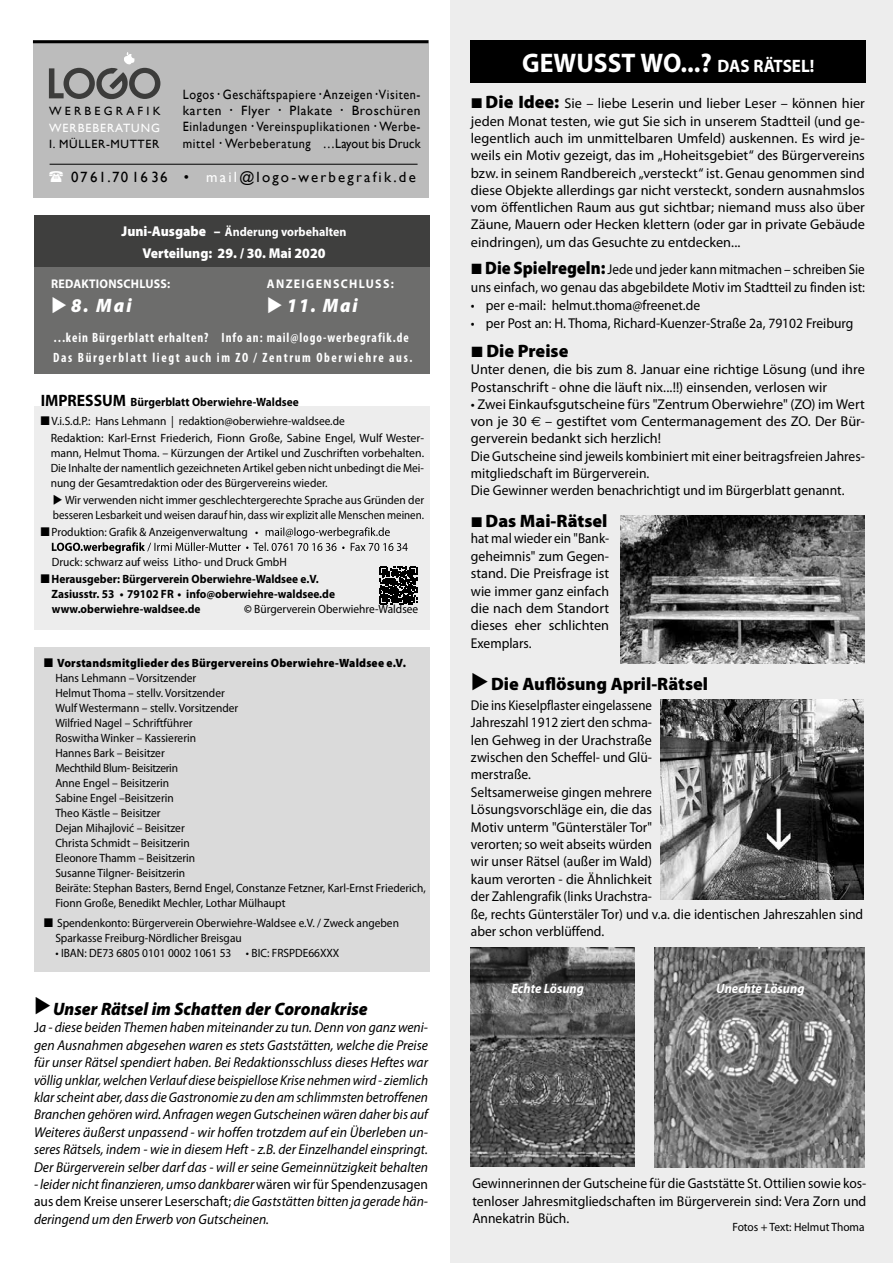
<style>
.page{position:relative;width:893px;height:1263px;background:#fff}
.page>*{position:absolute;margin:0;border:0;box-sizing:border-box;transform-origin:0 0}
.t1{font:700 27px "Myriad Pro";color:#fff;scale:.95 1}
.t2{font:italic 900 19.5px "Myriad Pro";letter-spacing:.095em;color:#fff;scale:.95 1}
.t3{font:900 18px "Myriad Pro";color:#000}
.t4{font:italic 900 18px "Myriad Pro";color:#000;scale:.95 1}
.t5{font:14.85px "Gill Sans";letter-spacing:.15em;color:#000}
.t6{font:14.25px/17.4px "Myriad Pro";color:#000}
.t7{font:italic 14.25px/17.4px "Myriad Pro";color:#000;text-align:justify;scale:.95 1}
.t8{font:14.25px/17.4px "Myriad Pro";color:#000;scale:.9 1}
.t9{font:14.25px/17.4px "Myriad Pro";color:#000;text-align:justify;scale:.95 1}
.t10{font:italic 14.25px/17.4px "Myriad Pro";color:#000;text-align:justify;scale:.94 1}
.t11{font:14.25px/17.4px "Myriad Pro";color:#000;text-align:justify;scale:.93 1}
.t12{font:14.25px/18px "Myriad Pro";color:#000;text-align:right;scale:.92 1}
.t13{font:900 14.25px "Myriad Pro";color:#fff;scale:.95 1}
.t14{font:700 condensed 13.5px/19.5px "Myriad Pro";letter-spacing:.075em;color:#fff;scale:.95 1}
.t15{font:13.5px/16px "Gill Sans";letter-spacing:.05em;color:#000;text-align:justify}
.t16{font:13.5px/16px "Gill Sans";letter-spacing:.05em;color:#000;scale:.9 1}
.t17{font:italic 700 13.5px "Myriad Pro";color:#fff;scale:.95 1}
.t18{font:700 12.6px "Myriad Pro";color:#fff;scale:.95 1}
.t19{font:700 12.6px "Myriad Pro";letter-spacing:.02em;color:#fff;scale:.95 1}
.t20{font:700 12.6px "Myriad Pro";letter-spacing:.11em;color:#fff;scale:.95 1}
.t21{font:12px/15px "Myriad Pro";color:#000;scale:.95 1}
.t22{font:12px/15px "Myriad Pro";color:#000;text-align:justify}
.t23{font:700 12px/15px "Myriad Pro";color:#000;scale:.95 1}
.t24{font:900 12px "Myriad Pro";letter-spacing:.015em;color:#000;scale:.95 1}
.t25{font:12px "Gill Sans";letter-spacing:.055em;color:#000}
.t26{font:12px "Gill Sans";letter-spacing:.08em;color:#fff}
.t27{font:12px "Gill Sans";letter-spacing:.27em;color:#000}
.s1{color:#fff}
.s2{font-weight:900;font-size:14.25px}
.s3{font-size:16.5px}
.s4{font-weight:700}
.s5{font-style:normal}
.s6{font-size:18px}
.s7{font-weight:900;font-size:18px}
.s8{font-family:"Euro Sans";font-size:13.5px}
</style>
<div class="page">
<div style="left:450px;top:0;width:443px;height:1263px;background:#ededed"></div>
<div style="left:470px;top:40px;width:395px;height:43px;background:#000"></div>
<div style="left:34px;top:647px;width:395px;height:325px;background:#dadada"></div>
<div style="left:34px;top:406px;width:395px;height:224px;background:#ededed"></div>
<svg style="left:380px;top:567px;width:37px;height:37px"></svg>
<div style="left:34px;top:249px;width:395px;height:125px;background:#6d6d6c"></div>
<div style="left:34px;top:216px;width:395px;height:51px;background:#3f3f3e"></div>
<img style="left:620px;top:515px;width:244px;height:148px">
<img style="left:660px;top:699px;width:203px;height:200px">
<div style="left:33px;top:40px;width:395px;height:158px;background:#bcbcbc"></div>
<hr style="left:33px;top:40px;width:395px;height:3px;background:#000">
<hr style="left:50px;top:164px;width:368px;height:1px;background:#000">
<svg style="left:49px;top:52px;width:111px;height:48px"></svg>
<img style="left:470px;top:947px;width:164px;height:219px">
<img style="left:655px;top:947px;width:209px;height:221px">
<svg style="left:51px;top:527px;width:357px;height:26px"></svg>
<p class="t16" style="left:183px;top:87px;width:266px">Logos Geschäftspapiere Anzeigen Visiten&shy;karten</p>
<p class="t15" style="left:241px;top:103px;width:31px">Flyer</p>
<p class="t15" style="left:290px;top:103px;width:44px">Plakate</p>
<p class="t15" style="left:183px;top:103px;width:239px;text-indent:169px">Broschüren Einladungen Vereinspuplikationen Werbe&shy;mittel Werbeberatung …Layout bis Druck</p>
<p class="t5" style="left:71px;top:169px;width:346px">0761.701636 • <span class="s1">mail</span>@logo-werbegrafik.de</p>
<p class="t27" style="left:49px;top:104px;width:113px">WERBEGRAFIK</p>
<p class="t26" style="left:49px;top:120px;width:112px">WERBEBERATUNG</p>
<p class="t25" style="left:49px;top:137px;width:112px">I. MÜLLER-MUTTER</p>
<p class="t18" style="left:122px;top:224px;width:238px"><span class="s2">Juni-Ausgabe –</span> Änderung vorbehalten</p>
<p class="t13" style="left:142px;top:245px;width:194px">Verteilung: 29. / 30. Mai 2020</p>
<p class="t19" style="left:51px;top:275px;width:127px">REDAKTIONSCHLUSS:</p>
<h2 class="t2" style="left:51px;top:293px;width:86px">◆8. Mai</h2>
<p class="t20" style="left:267px;top:275px;width:135px">ANZEIGENSCHLUSS:</p>
<h2 class="t2" style="left:267px;top:293px;width:97px">◆ 11. Mai</h2>
<p class="t14" style="left:53px;top:328px;width:380px">…kein Bürgerblatt erhalten? Info an: mail@logo-werbegrafik.de<br>Das Bürgerblatt liegt auch im ZO / Zentrum Oberwiehre aus.</p>
<p class="t23" style="left:41px;top:394px;width:273px"><span class="s3">IMPRESSUM</span> Bürgerblatt Oberwiehre-Waldsee</p>
<p class="t21" style="left:51px;top:412px;width:395px;line-height:17.5px">V.i.S.d.P.: Hans Lehmann | redaktion@oberwiehre-waldsee.de<br>Redaktion: Karl-Ernst Friederich, Fionn Große, Sabine Engel, Wulf Wester-</p>
<p class="t22" style="left:51px;top:446px;width:375px">mann, Helmut Thoma. – Kürzungen der Artikel und Zuschriften vorbehalten.<br>Die Inhalte der namentlich gezeichneten Artikel geben nicht unbedingt die Mei&shy;nung der Gesamtredaktion oder des Bürgervereins wieder.</p>
<p class="t21" style="left:53px;top:492px;width:392px">◆ Wir verwenden nicht immer geschlechtergerechte Sprache aus Gründen der besseren Lesbarkeit und weisen darauf hin, dass wir explizit alle Menschen meinen.</p>
<p class="t21" style="left:52px;top:524px;width:219px">Produktion: Grafik &amp; Anzeigenverwaltung •</p>
<p class="t21" style="left:52px;top:554px;width:249px">Druck: schwarz auf weiss Litho- und Druck GmbH</p>
<p class="t23" style="left:52px;top:571px;width:300px">Herausgeber: Bürgerverein Oberwiehre-Waldsee e.V.<br>Zasiusstr. 53 • 79102 FR • info@oberwiehre-waldsee.de www.oberwiehre-waldsee.de</p>
<p class="t21" style="left:244px;top:601px;width:185px"><span class="s4">©</span> Bürgerverein Oberwiehre-Waldsee</p>
<p class="t24" style="left:57px;top:656px;width:369px">Vorstandsmitglieder des Bürgervereins Oberwiehre-Waldsee e.V.</p>
<p class="t21" style="left:55px;top:671px;width:391px">Hans Lehmann – Vorsitzender<br>Helmut Thoma – stellv. Vorsitzender<br>Wulf Westermann – stellv. Vorsitzender<br>Wilfried Nagel – Schriftführer<br>Roswitha Winker – Kassiererin<br>Hannes Bark – Beisitzer<br>Mechthild Blum- Beisitzerin<br>Anne Engel – Beisitzerin<br>Sabine Engel –Beisitzerin<br>Theo Kästle – Beisitzer<br>Dejan Mihajlović – Beisitzer<br>Christa Schmidt – Beisitzerin<br>Eleonore Thamm – Beisitzerin<br>Susanne Tilgner- Beisitzerin<br>Beiräte: Stephan Basters, Bernd Engel, Constanze Fetzner, Karl-Ernst Friederich, Fionn Große, Benedikt Mechler, Lothar Mülhaupt</p>
<p class="t21" style="left:55px;top:915px;width:363px">Spendenkonto: Bürgerverein Oberwiehre-Waldsee e.V. / Zweck angeben<br>Sparkasse Freiburg-Nördlicher Breisgau</p>
<p class="t21" style="left:55px;top:945px;width:300px">• IBAN: DE73 6805 0101 0002 1061 53 • BIC: FRSPDE66XXX</p>
<h3 class="t4" style="left:34px;top:997px;width:353px">◆Unser Rätsel im Schatten der Coronakrise</h3>
<p class="t7" style="left:34px;top:1019px;width:416px"><span class="s5">J</span>a - diese beiden Themen haben miteinander zu tun. Denn von ganz weni&shy;gen Ausnahmen abgesehen waren es stets Gaststätten, welche die Preise für unser Rätsel spendiert haben. Bei Redaktionsschluss dieses Heftes war völlig unklar, welchen Verlauf diese beispiellose Krise nehmen wird - ziemlich klar scheint aber, dass die Gastronomie zu den am schlimmsten betroffenen Branchen gehören wird. Anfragen wegen Gutscheinen wären daher bis auf Weiteres äußerst unpassend - wir hoffen trotzdem auf ein Überleben un&shy;seres Rätsels, indem - wie in diesem Heft - z.B. der Einzelhandel einspringt.<br>Der Bürgerverein selber darf das - will er seine Gemeinnützigkeit behalten</p>
<p class="t10" style="left:34px;top:1175px;width:421px">- leider nicht finanzieren, umso dankbarer <span class="s5">wären wir für Spendenzusagen aus dem Kreise unserer Leserschaft;</span> die Gaststätten bitten ja gerade hän&shy;deringend um den Erwerb von Gutscheinen.</p>
<h1 class="t1" style="left:522px;top:45px;width:309px">GEWUSST WO...? <span class="s6">DAS RÄTSEL!</span></h1>
<p class="t6" style="left:471px;top:95px;width:396px;text-align:justify;text-indent:15px"><span class="s7">Die Idee:</span> Sie – liebe Leserin und lieber Leser – können hier jeden Monat testen, wie gut Sie sich in unserem Stadtteil (und ge&shy;legentlich auch im unmittelbaren Umfeld) auskennen. Es wird je&shy;weils ein Motiv gezeigt, das im „Hoheitsgebiet“ des Bürgervereins bzw. in seinem Randbereich „versteckt“ ist. Genau genommen sind diese Objekte allerdings gar nicht versteckt, sondern ausnahmslos vom öffentlichen Raum aus gut sichtbar; niemand muss also über Zäune, Mauern oder Hecken klettern (oder gar in private Gebäude eindringen), um das Gesuchte zu entdecken...</p>
<p class="t12" style="left:471px;top:260px;width:430px"><span class="s7">Die Spielregeln:</span> Jede und jeder kann mitmachen – schreiben Sie uns einfach, wo genau das abgebildete Motiv im Stadtteil zu finden ist:</p>
<p class="t9" style="left:471px;top:296px;width:243px">• per e-mail: helmut.thoma@freenet.de</p>
<p class="t9" style="left:471px;top:314px;width:404px">• per Post an: H. Thoma, Richard-Kuenzer-Straße 2a, 79102 Freiburg</p>
<h3 class="t3" style="left:486px;top:341px;width:83px">Die Preise</h3>
<p class="t6" style="left:471px;top:361px;width:395px">Unter denen, die bis zum 8. Januar eine richtige Lösung (und ihre<br>Postanschrift - ohne die läuft nix...!!) einsenden, verlosen wir</p>
<p class="t6" style="left:471px;top:395px;width:396px">• Zwei Einkaufsgutscheine fürs "Zentrum Oberwiehre" (ZO) im Wert von je 30 <span class="s8">€</span> – gestiftet vom Centermanagement des ZO. Der Bür&shy;gerverein bedankt sich herzlich!<br>Die Gutscheine sind jeweils kombiniert mit einer beitragsfreien Jahres&shy;mitgliedschaft im Bürgerverein.<br>Die Gewinner werden benachrichtigt und im Bürgerblatt genannt.</p>
<p class="t11" style="left:471px;top:530px;width:150px">hat mal wieder ein "Bank&shy;geheimnis" zum Gegen&shy;stand. Die Preisfrage ist wie immer ganz einfach die nach dem Standort dieses eher schlichten Exemplars.</p>
<h3 class="t3" style="left:486px;top:511px;width:123px">Das Mai-Rätsel</h3>
<h3 class="t3" style="left:471px;top:674px;width:239px">◆Die Auflösung April-Rätsel</h3>
<p class="t8" style="left:471px;top:696px;width:437px">Die ins Kieselpflaster eingelassene<br>Jahreszahl 1912 ziert den schma-<br>len Gehweg in der Urachstraße<br>zwischen den Scheffel- und Glü-<br>merstraße.<br>Seltsamerweise gingen mehrere<br>Lösungsvorschläge ein, die das<br>Motiv unterm "Günterstäler Tor"<br>verorten; so weit abseits würden<br>wir unser Rätsel (außer im Wald)<br>kaum verorten - die Ähnlichkeit<br>der Zahlengrafik (links Urachstra-<br>ße, rechts Günterstäler Tor) und v.a. die identischen Jahreszahlen sind aber schon verblüffend.</p>
<p class="t17" style="left:511px;top:980px;width:78px">Echte Lösung</p>
<p class="t17" style="left:716px;top:980px;width:94px">Unechte Lösung</p>
<p class="t9" style="left:472px;top:1174px;width:416px">Gewinnerinnen der Gutscheine für die Gaststätte St. Ottilien sowie kos&shy;tenloser Jahresmitgliedschaften im Bürgerverein sind: Vera Zorn und Annekatrin Büch.</p>
<p class="t21" style="left:732px;top:1220px;width:141px">Fotos + Text: Helmut Thoma</p>
</div>
